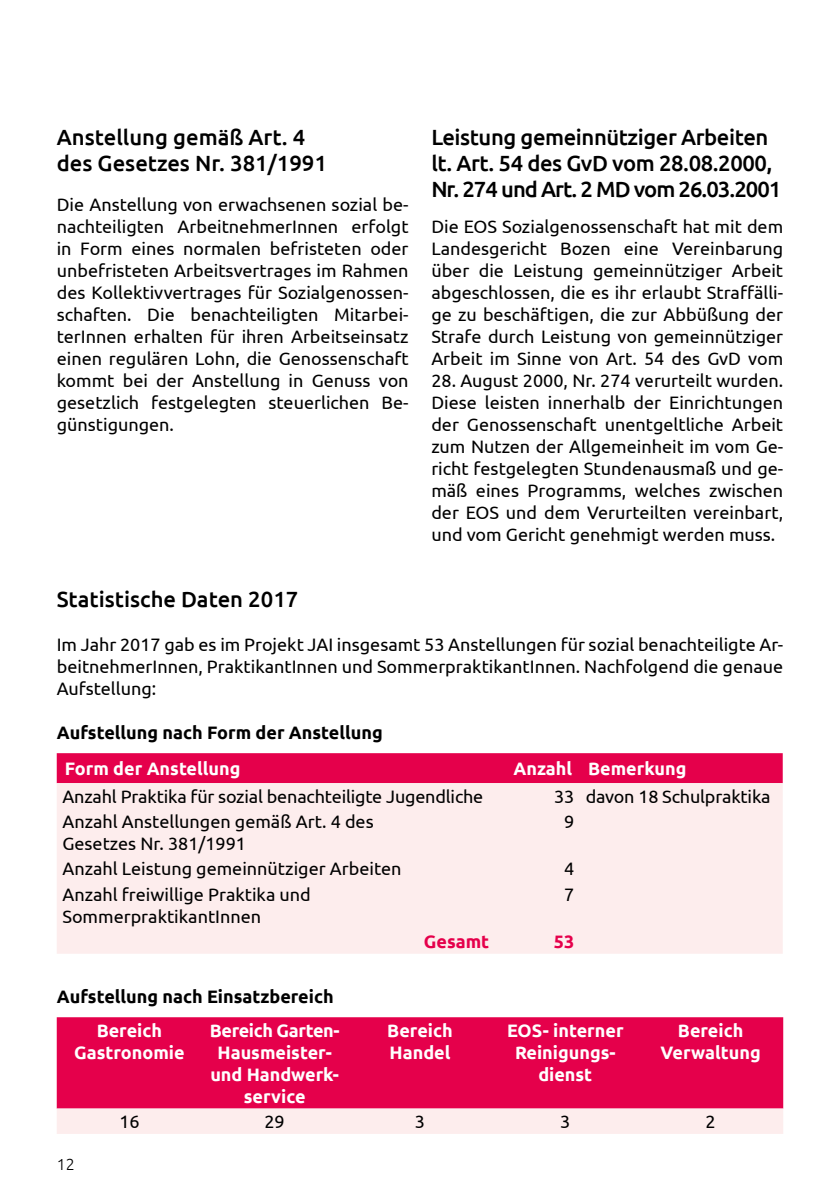
<style>
.page{position:relative;width:840px;height:1191px;background:#fff}
.page>*{position:absolute;margin:0;border:0;box-sizing:border-box;transform-origin:0 0}
.t1{font:500 22px/26px "Ubuntu";letter-spacing:-.02em;color:#000}
.t2{font:500 22px/26px "Ubuntu";color:#000}
.t3{font:18px/22px "Ubuntu";color:#000;text-align:justify}
.t4{font:700 18px/22px "Ubuntu";color:#fff;text-align:center}
.t5{font:700 18px "Ubuntu";color:#000}
.t6{font:700 18px "Ubuntu";color:#e5004b}
.t7{font:300 16px "Ubuntu";color:#000}
</style>
<div class="page">
<div style="left:57px;top:753px;width:725px;height:30px;background:#e5004b"></div>
<div style="left:57px;top:783px;width:725px;height:170px;background:#fdeded"></div>
<div style="left:57px;top:1017px;width:725px;height:91px;background:#e5004b"></div>
<div style="left:57px;top:1108px;width:725px;height:25px;background:#fdeded"></div>
<p class="t2" style="left:57px;top:123px;width:271px">Anstellung gemäß Art. 4 des Gesetzes Nr. 381/1991</p>
<p class="t3" style="left:57px;top:193px;width:353px">Die Anstellung von erwachsenen sozial be&shy;nachteiligten ArbeitnehmerInnen erfolgt in Form eines normalen befristeten oder unbefristeten Arbeitsvertrages im Rahmen des Kollektivvertrages für Sozialgenossen&shy;schaften. Die benachteiligten Mitarbei&shy;terInnen erhalten für ihren Arbeitseinsatz einen regulären Lohn, die Genossenschaft kommt bei der Anstellung in Genuss von gesetzlich festgelegten steuerlichen Be&shy;günstigungen.</p>
<p class="t1" style="left:431px;top:123px;width:351px">Leistung gemeinnütziger Arbeiten lt. Art. 54 des GvD vom 28.08.2000,<br>Nr. 274 und Art. 2 MD vom 26.03.2001</p>
<p class="t3" style="left:431px;top:215px;width:353px">Die EOS Sozialgenossenschaft hat mit dem Landesgericht Bozen eine Vereinbarung über die Leistung gemeinnütziger Arbeit abgeschlossen, die es ihr erlaubt Straffälli&shy;ge zu beschäftigen, die zur Abbüßung der Strafe durch Leistung von gemeinnütziger Arbeit im Sinne von Art. 54 des GvD vom</p>
<p class="t3" style="left:431px;top:369px;width:353px">28. August 2000, Nr. 274 verurteilt wurden.<br>Diese leisten innerhalb der Einrichtungen der Genossenschaft unentgeltliche Arbeit zum Nutzen der Allgemeinheit im vom Ge&shy;richt festgelegten Stundenausmaß und ge&shy;mäß eines Programms, welches zwischen der EOS und dem Verurteilten vereinbart, und vom Gericht genehmigt werden muss.</p>
<p class="t2" style="left:57px;top:585px;width:243px">Statistische Daten 2017</p>
<p class="t3" style="left:57px;top:633px;width:727px">Im Jahr 2017 gab es im Projekt JAI insgesamt 53 Anstellungen für sozial benachteiligte Ar&shy;beitnehmerInnen, PraktikantInnen und SommerpraktikantInnen. Nachfolgend die genaue Aufstellung:</p>
<p class="t5" style="left:57px;top:721px;width:327px">Aufstellung nach Form der Anstellung</p>
<p class="t4" style="left:65px;top:757px;width:177px">Form der Anstellung</p>
<p class="t4" style="left:513px;top:757px;width:174px">Anzahl Bemerkung</p>
<p class="t3" style="left:62px;top:785px;width:422px">Anzahl Praktika für sozial benachteiligte Jugendliche</p>
<p class="t3" style="left:553px;top:785px;width:218px">33 davon 18 Schulpraktika</p>
<p class="t3" style="left:62px;top:810px;width:312px">Anzahl Anstellungen gemäß Art. 4 des<br>Gesetzes Nr. 381/1991</p>
<p class="t3" style="left:564px;top:810px;width:12px">9</p>
<p class="t3" style="left:62px;top:857px;width:340px">Anzahl Leistung gemeinnütziger Arbeiten</p>
<p class="t3" style="left:564px;top:857px;width:12px">4</p>
<p class="t3" style="left:62px;top:882px;width:250px">Anzahl freiwillige Praktika und<br>SommerpraktikantInnen</p>
<p class="t3" style="left:564px;top:882px;width:12px">7</p>
<p class="t6" style="left:423px;top:930px;width:67px">Gesamt</p>
<p class="t6" style="left:553px;top:930px;width:22px">53</p>
<p class="t5" style="left:57px;top:985px;width:278px">Aufstellung nach Einsatzbereich</p>
<p class="t4" style="left:74px;top:1019px;width:112px">Bereich<br>Gastronomie</p>
<p class="t4" style="left:210px;top:1019px;width:131px">Bereich Garten-<br>Hausmeister&shy;und Handwerk&shy;service</p>
<p class="t4" style="left:387px;top:1019px;width:67px;text-align:left">Bereich<br>Handel</p>
<p class="t4" style="left:506px;top:1019px;width:118px">EOS- interner<br>Reinigungs&shy;dienst</p>
<p class="t4" style="left:660px;top:1019px;width:102px">Bereich<br>Verwaltung</p>
<p class="t3" style="left:119px;top:1110px;width:22px">16</p>
<p class="t3" style="left:264px;top:1110px;width:22px">29</p>
<p class="t3" style="left:414px;top:1110px;width:12px">3</p>
<p class="t3" style="left:560px;top:1110px;width:12px">3</p>
<p class="t3" style="left:705px;top:1110px;width:12px">2</p>
<p class="t7" style="left:57px;top:1154px;width:20px">12</p>
</div>
